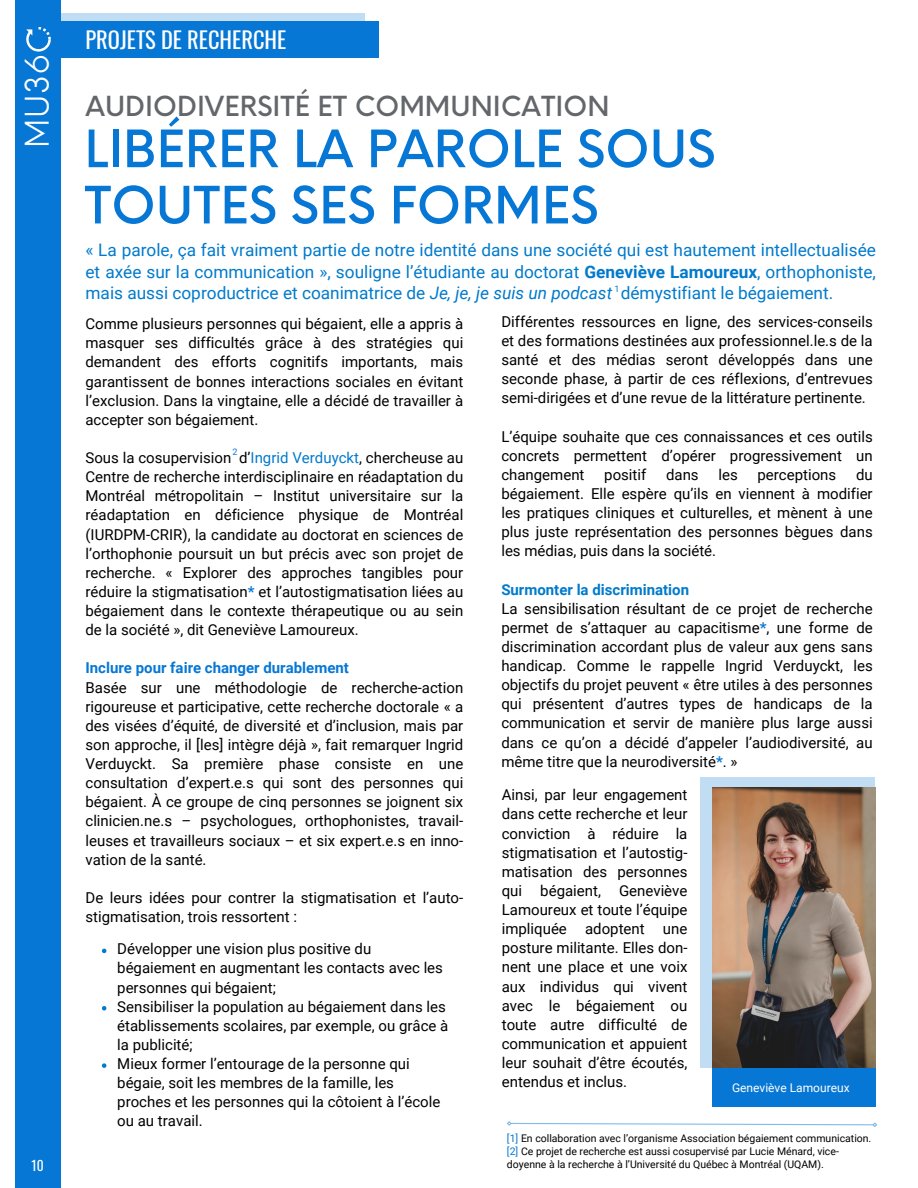
<style>
.page{position:relative;width:918px;height:1188px;background:#fff}
.page>*{position:absolute;margin:0;border:0;box-sizing:border-box;transform-origin:0 0}
.t1{font:500 50.25px/56.2px "Neue Einstellung";color:#0677d5}
.t2{font:31.8px "Neue Einstellung";color:#fff}
.t3{font:500 27px "Neue Einstellung";color:#63666a}
.t4{font:22.5px "Oswald";color:#fff}
.t5{font:17.25px/21.3px "Roboto";color:#007acc;text-align:justify}
.t6{font:15px/19.2px "Roboto";color:#000;text-align:justify}
.t7{font:700 15px "Roboto";color:#0677d5}
.t8{font:700 15px "Roboto";color:#007acc}
.t9{font:13.5px "Oswald";color:#fff}
.t10{font:12px "Roboto";color:#fff}
.t11{font:10.5px/13.2px "Roboto";color:#000}
.t12{font:9px "Roboto";color:#0677d5}
.s1{font-weight:700}
.s2{font-style:italic}
.s3{color:#007acc}
.s4{font-weight:700;color:#0677d5}
.s5{color:#0677d5}
</style>
<div class="page">
<div style="left:54px;top:13px;width:311px;height:32px;background:#c0ddf4"></div>
<div style="left:15px;top:0;width:45px;height:1188px;background:#0677d5"></div>
<svg style="left:26px;top:27px;width:25px;height:25px"></svg>
<div style="left:54px;top:21px;width:324px;height:37px;background:#0677d5"></div>
<div style="left:712px;top:1065px;width:163px;height:42px;background:#0677d5"></div>
<div style="left:700px;top:777px;width:175px;height:291px;background:#c0ddf4"></div>
<img style="left:712px;top:788px;width:163px;height:280px">
<svg style="left:507px;top:1121px;width:370px;height:6px"></svg>
<svg style="left:102px;top:949px;width:4px;height:4px"></svg>
<svg style="left:102px;top:1006px;width:4px;height:5px"></svg>
<svg style="left:102px;top:1063px;width:4px;height:5px"></svg>
<p class="t2" style="left:9px;top:148px;width:95px;rotate:-90deg">MU36</p>
<p class="t9" style="left:32px;top:1155px;width:14px">10</p>
<p class="t4" style="left:86px;top:22px;width:202px">PROJETS DE RECHERCHE</p>
<p class="t3" style="left:86px;top:82px;width:526px">AUDIODIVERSITÉ ET COMMUNICATION</p>
<p class="t1" style="left:84px;top:116px;width:633px">LIBÉRER LA PAROLE SOUS<br>TOUTES SES FORMES</p>
<p class="t5" style="left:86px;top:240px;width:792px">« La parole, ça fait vraiment partie de notre identité dans une société qui est hautement intellectualisée et axée sur la communication », souligne l’étudiante au doctorat <span class="s1">Geneviève Lamoureux</span>, orthophoniste, mais aussi coproductrice et coanimatrice de <span class="s2">Je, je, je suis un podcast</span> démystifiant le bégaiement.</p>
<p class="t12" style="left:615px;top:283px;width:7px">1</p>
<p class="t6" style="left:86px;top:314px;width:379px">Comme plusieurs personnes qui bégaient, elle a appris à masquer ses difficultés grâce à des stratégies qui demandent des efforts cognitifs importants, mais garantissent de bonnes interactions sociales en évitant l’exclusion. Dans la vingtaine, elle a décidé de travailler à accepter son bégaiement.</p>
<p class="t6" style="left:86px;top:448px;width:379px">Sous la cosupervision d’<span class="s3">Ingrid Verduyckt</span>, chercheuse au Centre de recherche interdisciplinaire en réadaptation du Montréal métropolitain – Institut universitaire sur la réadaptation en déficience physique de Montréal (IURDPM-CRIR), la candidate au doctorat en sciences de l’orthophonie poursuit un but précis avec son projet de recherche. « Explorer des approches tangibles pour réduire la stigmatisation<span class="s4">*</span> et l’autostigmatisation liées au bégaiement dans le contexte thérapeutique ou au sein de la société », dit Geneviève Lamoureux.</p>
<p class="t7" style="left:86px;top:660px;width:265px">Inclure pour faire changer durablement</p>
<p class="t6" style="left:86px;top:678px;width:379px">Basée sur une méthodologie de recherche-action rigoureuse et participative, cette recherche doctorale « a des visées d’équité, de diversité et d’inclusion, mais par son approche, il [les] intègre déjà », fait remarquer Ingrid Verduyckt. Sa première phase consiste en une consultation d’expert.e.s qui sont des personnes qui bégaient. À ce groupe de cinq personnes se joignent six clinicien.ne.s – psychologues, orthophonistes, travail&shy;leuses et travailleurs sociaux – et six expert.e.s en inno&shy;vation de la santé.</p>
<p class="t6" style="left:86px;top:888px;width:379px">De leurs idées pour contrer la stigmatisation et l’auto&shy;stigmatisation, trois ressortent :</p>
<p class="t12" style="left:233px;top:447px;width:7px">2</p>
<p class="t6" style="left:117px;top:940px;width:327px;text-align:left">Développer une vision plus positive du bégaiement en augmentant les contacts avec les personnes qui bégaient;</p>
<p class="t6" style="left:117px;top:997px;width:333px;text-align:left">Sensibiliser la population au bégaiement dans les établissements scolaires, par exemple, ou grâce à la publicité;</p>
<p class="t6" style="left:117px;top:1054px;width:325px;text-align:left">Mieux former l’entourage de la personne qui bégaie, soit les membres de la famille, les proches et les personnes qui la côtoient à l’école ou au travail.</p>
<p class="t6" style="left:501px;top:312px;width:373px">Différentes ressources en ligne, des services-conseils et des formations destinées aux professionnel.le.s de la santé et des médias seront développés dans une seconde phase, à partir de ces réflexions, d’entrevues semi-dirigées et d’une revue de la littérature pertinente.</p>
<p class="t6" style="left:501px;top:427px;width:373px">L’équipe souhaite que ces connaissances et ces outils concrets permettent d’opérer progressivement un changement</p>
<p class="t6" style="left:604px;top:465px;width:44px">positif</p>
<p class="t6" style="left:666px;top:465px;width:34px">dans</p>
<p class="t6" style="left:718px;top:465px;width:21px">les</p>
<p class="t6" style="left:758px;top:465px;width:80px">perceptions</p>
<p class="t6" style="left:501px;top:465px;width:373px;text-indent:355px">du bégaiement. Elle espère qu’ils en viennent à modifier les pratiques cliniques et culturelles, et mènent à une plus juste représentation des personnes bègues dans les médias, puis dans la société.</p>
<p class="t8" style="left:501px;top:581px;width:189px">Surmonter la discrimination</p>
<p class="t6" style="left:501px;top:599px;width:373px">La sensibilisation résultant de ce projet de recherche permet de s’attaquer au capacitisme<span class="s4">*</span>, une forme de discrimination accordant plus de valeur aux gens sans handicap. Comme le rappelle Ingrid Verduyckt, les objectifs du projet peuvent « être utiles à des personnes qui présentent d’autres types de handicaps de la communication et servir de manière plus large aussi dans ce qu’on a décidé d’appeler l’audiodiversité, au même titre que la neurodiversité<span class="s4">*</span>. »</p>
<p class="t6" style="left:502px;top:786px;width:187px">Ainsi, par leur engagement dans cette recherche et leur conviction à réduire la stigmatisation et l’autostig&shy;matisation des personnes qui bégaient, Geneviève Lamoureux et toute l’équipe impliquée adoptent une posture militante. Elles don&shy;nent une place et une voix aux individus qui vivent avec le bégaiement ou toute autre difficulté de communication et appuient leur souhait d’être écoutés, entendus et inclus.</p>
<p class="t10" style="left:732px;top:1081px;width:119px">Geneviève Lamoureux</p>
<p class="t11" style="left:507px;top:1132px;width:366px"><span class="s5">[1]</span> En collaboration avec l’organisme Association bégaiement communication.</p>
<p class="t11" style="left:507px;top:1145px;width:333px"><span class="s5">[2]</span> Ce projet de recherche est aussi cosupervisé par Lucie Ménard, vice&shy;doyenne à la recherche à l’Université du Québec à Montréal (UQAM).</p>
</div>
